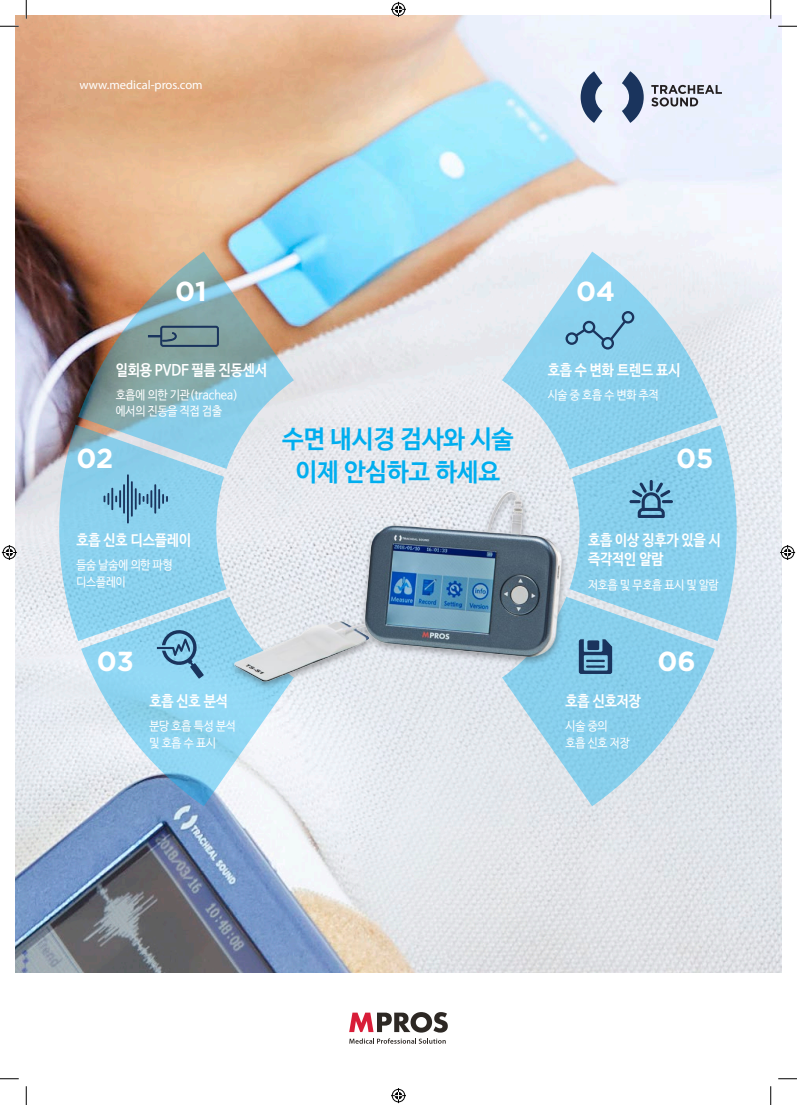
<style>
.page{position:relative;width:797px;height:1105px;background:#fff}
.page>*{position:absolute;margin:0;border:0;box-sizing:border-box;transform-origin:0 0}
.t1{font:700 27.5px "Gotham";letter-spacing:-.005em;color:#fff}
.t2{font:25px "Nanum Barun Gothic OTF Bold";letter-spacing:-.005em;color:#00aeef}
.t3{font:15.12px "Nanum Barun Gothic OTF Bold";letter-spacing:-.005em;color:#fff;scale:.9 1}
.t4{font:12.5px "Myriad Pro";color:#fff}
.t5{font:12.38px "Nanum Barun Gothic OTF";letter-spacing:-.005em;color:#fff;scale:.9 1}
</style>
<div class="page">
<img style="left:16px;top:16px;width:765px;height:956px">
<svg style="left:349px;top:1012px;width:99px;height:20px"></svg>
<svg style="left:349px;top:1038px;width:97px;height:6px"></svg>
<svg style="left:651px;top:85px;width:71px;height:22px;background:#acaeb7"></svg>
<svg style="left:580px;top:71px;width:22px;height:52px"></svg>
<svg style="left:622px;top:71px;width:21px;height:52px"></svg>
<svg style="left:81px;top:641px;width:213px;height:165px"></svg>
<svg style="left:59px;top:425px;width:152px;height:216px;background:#90d0ea"></svg>
<img style="left:78px;top:252px;width:216px;height:217px">
<svg style="left:582px;top:425px;width:154px;height:216px;background:#8cd0ec"></svg>
<svg style="left:502px;top:252px;width:216px;height:217px;background:#afdaee"></svg>
<svg style="left:502px;top:597px;width:212px;height:209px;background:#abd7ea"></svg>
<svg style="left:565px;top:311px;width:69px;height:39px;background:#79b9d8"></svg>
<svg style="left:162px;top:494px;width:6px;height:10px"></svg>
<hr style="left:158px;top:489px;width:2px;height:20px;background:#1a345d">
<hr style="left:154px;top:484px;width:2px;height:30px;background:#1a345d">
<svg style="left:139px;top:490px;width:13px;height:18px"></svg>
<hr style="left:135px;top:488px;width:2px;height:22px;background:#1a345d">
<hr style="left:131px;top:481px;width:2px;height:36px;background:#1a345d">
<hr style="left:127px;top:474px;width:2px;height:49px;background:#1a345d">
<hr style="left:123px;top:484px;width:2px;height:30px;background:#1a345d">
<svg style="left:115px;top:490px;width:6px;height:18px"></svg>
<hr style="left:111px;top:488px;width:2px;height:22px;background:#1a345d">
<svg style="left:104px;top:493px;width:5px;height:12px"></svg>
<svg style="left:157px;top:628px;width:47px;height:51px;background:#73afce"></svg>
<svg style="left:629px;top:480px;width:44px;height:38px;background:#649ebf"></svg>
<svg style="left:582px;top:639px;width:30px;height:35px"></svg>
<svg style="left:148px;top:309px;width:71px;height:38px;background:#75969c"></svg>
<img style="left:211px;top:440px;width:371px;height:267px">
<svg style="left:0;top:25px;width:19px;height:2px"></svg>
<svg style="left:778px;top:25px;width:19px;height:2px"></svg>
<svg style="left:0;top:1078px;width:19px;height:1px"></svg>
<svg style="left:778px;top:1078px;width:19px;height:1px"></svg>
<svg style="left:25px;top:0;width:2px;height:19px"></svg>
<svg style="left:25px;top:1086px;width:2px;height:19px"></svg>
<svg style="left:770px;top:0;width:1px;height:19px"></svg>
<svg style="left:770px;top:1086px;width:1px;height:19px"></svg>
<svg style="left:391px;top:2px;width:15px;height:15px"></svg>
<svg style="left:391px;top:1088px;width:15px;height:15px"></svg>
<svg style="left:2px;top:545px;width:15px;height:15px"></svg>
<svg style="left:780px;top:545px;width:15px;height:15px"></svg>
<p class="t4" style="left:79px;top:77px;width:125px">www.medical-pros.com</p>
<p class="t1" style="left:175px;top:275px;width:33px">01</p>
<p class="t1" style="left:576px;top:275px;width:41px">04</p>
<p class="t3" style="left:116px;top:362px;width:170px">일회용 PVDF 필름 진동센서</p>
<p class="t5" style="left:116px;top:388px;width:138px">호흡에 의한 기관(trachea)</p>
<p class="t5" style="left:116px;top:405px;width:119px">에서의 진동을 직접 검출</p>
<p class="t3" style="left:547px;top:362px;width:149px">호흡 수 변화 트렌드 표시</p>
<p class="t5" style="left:547px;top:388px;width:125px">시술 중 호흡 수 변화 추적</p>
<p class="t2" style="left:282px;top:426px;width:233px">수면 내시경 검사와 시술</p>
<p class="t2" style="left:296px;top:459px;width:206px">이제 안심하고 하세요</p>
<p class="t1" style="left:76px;top:442px;width:38px">02</p>
<p class="t1" style="left:676px;top:442px;width:39px">05</p>
<p class="t3" style="left:76px;top:532px;width:129px">호흡 신호 디스플레이</p>
<p class="t5" style="left:76px;top:559px;width:108px">들숨 날숨에 의한 파형</p>
<p class="t5" style="left:76px;top:575px;width:56px">디스플레이</p>
<p class="t3" style="left:588px;top:532px;width:149px">호흡 이상 징후가 있을 시</p>
<p class="t3" style="left:588px;top:551px;width:85px">즉각적인 알람</p>
<p class="t5" style="left:588px;top:578px;width:147px">저호흡 및 무호흡 표시 및 알람</p>
<p class="t1" style="left:97px;top:646px;width:38px">03</p>
<p class="t1" style="left:657px;top:646px;width:40px">06</p>
<p class="t3" style="left:149px;top:693px;width:89px">호흡 신호 분석</p>
<p class="t5" style="left:149px;top:720px;width:98px">분당 호흡 특성 분석</p>
<p class="t5" style="left:149px;top:736px;width:76px">및 호흡 수 표시</p>
<p class="t3" style="left:565px;top:693px;width:85px">호흡 신호저장</p>
<p class="t5" style="left:565px;top:720px;width:48px">시술 중의</p>
<p class="t5" style="left:565px;top:736px;width:73px">호흡 신호 저장</p>
</div>
